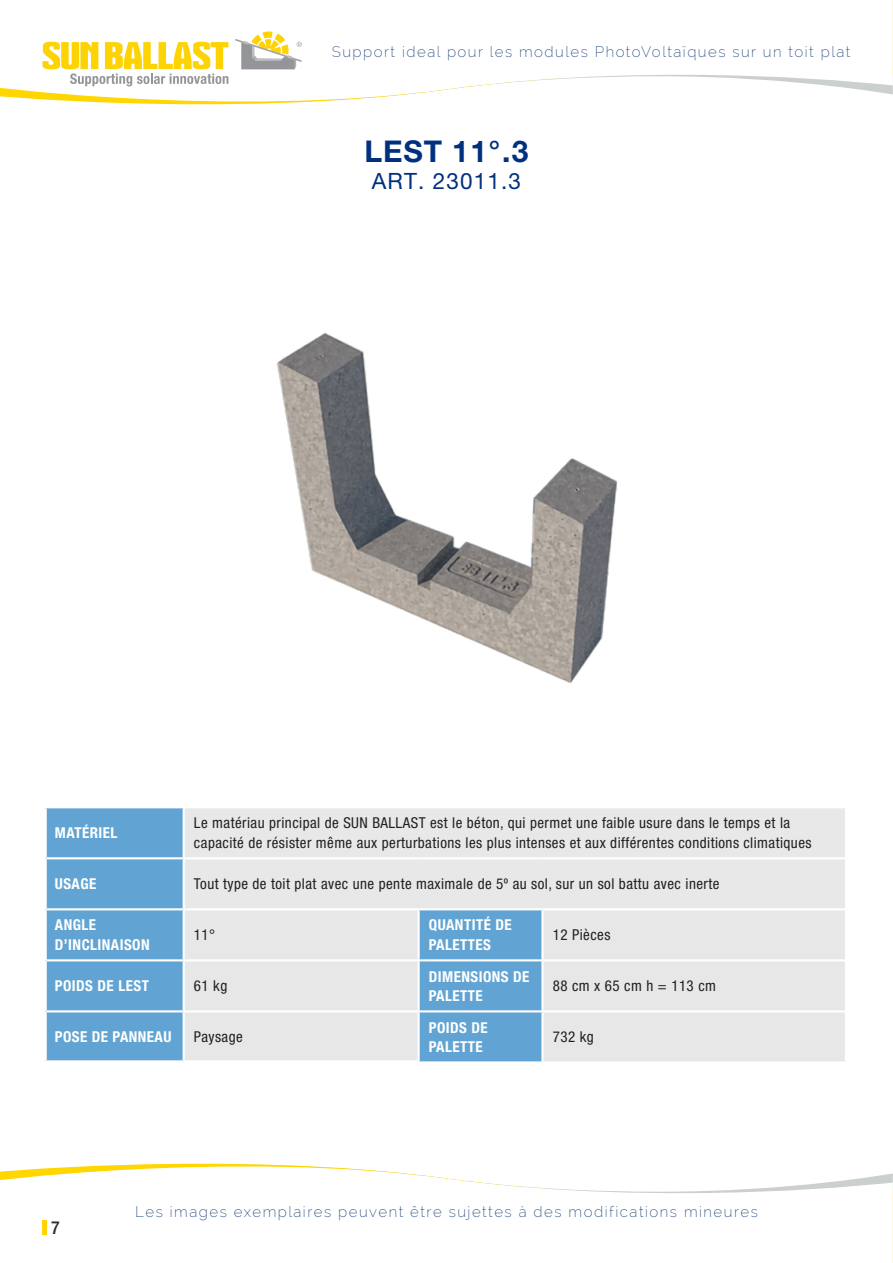
<style>
.page{position:relative;width:893px;height:1263px;background:#fff}
.page>*{position:absolute;margin:0;border:0;box-sizing:border-box;transform-origin:0 0}
.Page_number{font:700 30px "Helvetica Neue LT Pro";letter-spacing:.03em;color:#003080}
.Page_number-2{font:22.5px "Helvetica Neue LT Pro";letter-spacing:.05em;color:#003080}
.t1{font:500 condensed 18px "Helvetica Neue LT Pro";color:#303030}
.t2{font:condensed 15px/19.5px "Helvetica Neue LT Pro";letter-spacing:.03em;color:#231f20}
.t3{font:200 15px "Raleway";letter-spacing:.1em;color:#1c417b}
.Page_number-3{font:700 condensed 15px/19.5px "Helvetica Neue LT Pro";letter-spacing:.03em;color:#fff}
</style>
<div class="page">
<svg style="left:0;top:0;width:893px;height:105px"></svg>
<svg style="left:0;top:1163px;width:893px;height:100px"></svg>
<svg style="left:43px;top:42px;width:185px;height:44px"></svg>
<svg style="left:235px;top:31px;width:67px;height:38px"></svg>
<hr style="left:43px;top:1220px;width:4px;height:14px;background:#ffd400">
<img style="left:277px;top:332px;width:340px;height:351px">
<div style="left:47px;top:808px;width:494px;height:253px;background:#61a4d3"></div>
<div style="left:185px;top:808px;width:660px;height:100px;background:#e8e8e8"></div>
<div style="left:185px;top:910px;width:233px;height:150px;background:#e7e7e7"></div>
<div style="left:544px;top:910px;width:301px;height:151px;background:#e7e7e7"></div>
<hr style="left:183px;top:808px;width:2px;height:49px;background:#fff">
<hr style="left:47px;top:857px;width:137px;height:2px;background:#fff">
<hr style="left:184px;top:857px;width:235px;height:2px;background:#fff">
<hr style="left:183px;top:859px;width:2px;height:49px;background:#fff">
<hr style="left:419px;top:857px;width:123px;height:2px;background:#fff">
<hr style="left:542px;top:857px;width:303px;height:2px;background:#fff">
<hr style="left:47px;top:908px;width:137px;height:2px;background:#fff">
<hr style="left:184px;top:908px;width:235px;height:2px;background:#fff">
<hr style="left:183px;top:910px;width:2px;height:49px;background:#fff">
<hr style="left:419px;top:908px;width:123px;height:2px;background:#fff">
<hr style="left:418px;top:910px;width:2px;height:49px;background:#fff">
<hr style="left:47px;top:959px;width:137px;height:2px;background:#fff">
<hr style="left:184px;top:959px;width:235px;height:2px;background:#fff">
<hr style="left:183px;top:961px;width:2px;height:49px;background:#fff">
<hr style="left:419px;top:959px;width:123px;height:2px;background:#fff">
<hr style="left:418px;top:961px;width:2px;height:49px;background:#fff">
<hr style="left:542px;top:959px;width:303px;height:2px;background:#fff">
<hr style="left:47px;top:1010px;width:137px;height:2px;background:#fff">
<hr style="left:184px;top:1010px;width:235px;height:2px;background:#fff">
<hr style="left:183px;top:1012px;width:2px;height:48px;background:#fff">
<hr style="left:419px;top:1010px;width:123px;height:2px;background:#fff">
<hr style="left:418px;top:1012px;width:2px;height:49px;background:#fff">
<hr style="left:542px;top:1010px;width:303px;height:2px;background:#fff">
<svg style="left:44px;top:808px;width:3px;height:50px"></svg>
<svg style="left:44px;top:858px;width:3px;height:51px"></svg>
<svg style="left:44px;top:909px;width:3px;height:51px"></svg>
<svg style="left:44px;top:960px;width:3px;height:51px"></svg>
<svg style="left:44px;top:1011px;width:3px;height:49px"></svg>
<svg style="left:44px;top:1060px;width:140px;height:3px"></svg>
<hr style="left:184px;top:1060px;width:234px;height:4px;background:#fff">
<p class="t3" style="left:332px;top:43px;width:520px">Support ideal pour les modules PhotoVoltaïques sur un toit plat</p>
<p class="Page_number" style="left:364px;top:132px;width:166px">LEST 11°.3</p>
<p class="Page_number-2" style="left:372px;top:167px;width:151px">ART. 23011.3</p>
<p class="Page_number-3" style="left:55px;top:823px;width:64px">MATÉRIEL</p>
<p class="t2" style="left:194px;top:813px;width:619px">Le matériau principal de SUN BALLAST est le béton, qui permet une faible usure dans le temps et la capacité de résister même aux perturbations les plus intenses et aux différentes conditions climatiques</p>
<p class="Page_number-3" style="left:55px;top:874px;width:43px">USAGE</p>
<p class="t2" style="left:194px;top:874px;width:527px">Tout type de toit plat avec une pente maximale de 5º au sol, sur un sol battu avec inerte</p>
<p class="Page_number-3" style="left:55px;top:915px;width:96px">ANGLE<br>D’INCLINAISON</p>
<p class="t2" style="left:194px;top:925px;width:23px">11°</p>
<p class="Page_number-3" style="left:429px;top:915px;width:84px">QUANTITÉ DE<br>PALETTES</p>
<p class="t2" style="left:553px;top:925px;width:59px">12 Pièces</p>
<p class="Page_number-3" style="left:55px;top:976px;width:95px">POIDS DE LEST</p>
<p class="t2" style="left:194px;top:976px;width:35px">61 kg</p>
<p class="Page_number-3" style="left:429px;top:966px;width:102px">DIMENSIONS DE<br>PALETTE</p>
<p class="t2" style="left:553px;top:976px;width:165px">88 cm x 65 cm h = 113 cm</p>
<p class="Page_number-3" style="left:55px;top:1027px;width:118px">POSE DE PANNEAU</p>
<p class="t2" style="left:194px;top:1027px;width:50px">Paysage</p>
<p class="Page_number-3" style="left:429px;top:1017px;width:60px">POIDS DE<br>PALETTE</p>
<p class="t2" style="left:553px;top:1027px;width:43px">732 kg</p>
<p class="t1" style="left:51px;top:1217px;width:10px">7</p>
<p class="t3" style="left:135px;top:1202px;width:624px">Les images exemplaires peuvent être sujettes à des modifications mineures</p>
</div>
